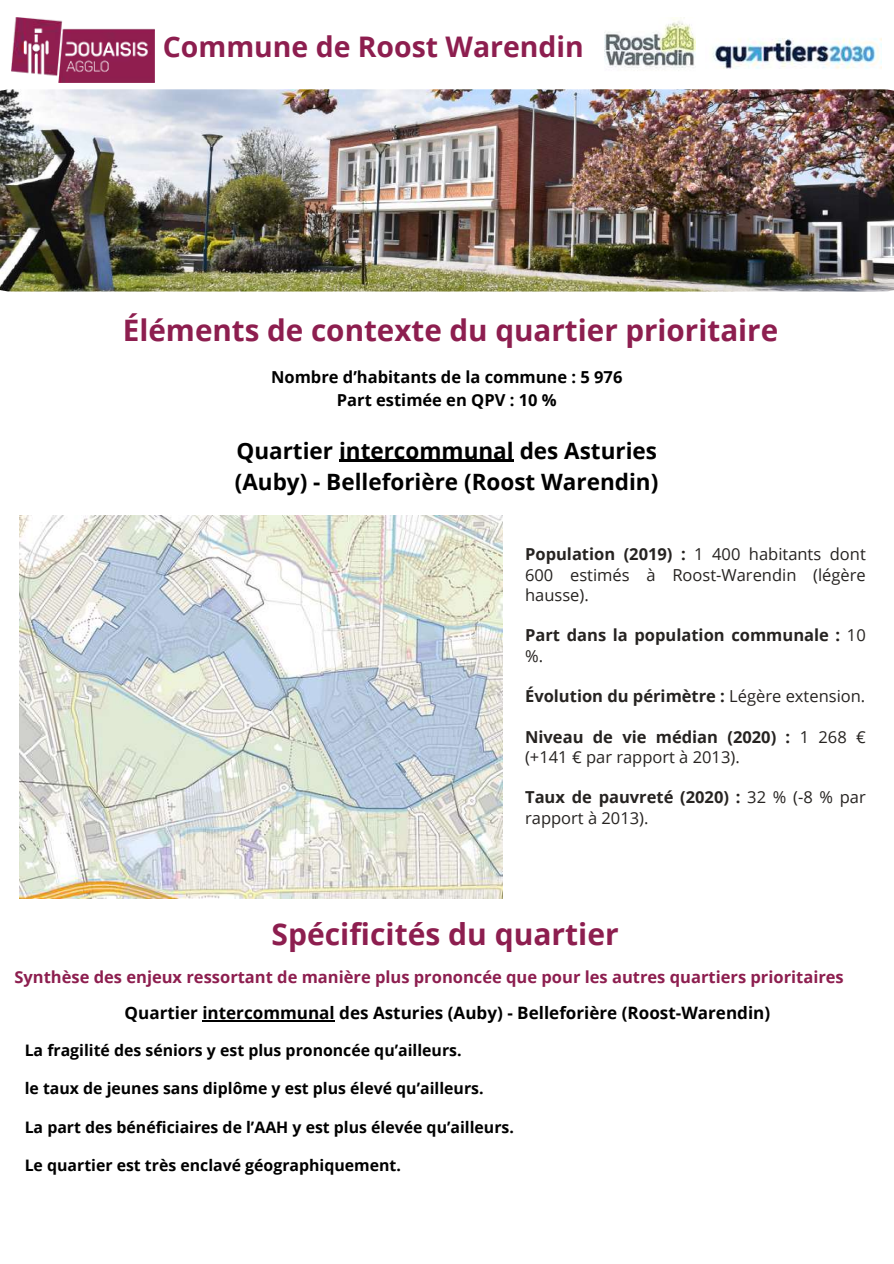
<style>
.page{position:relative;width:894px;height:1264px;background:#fff}
.page>*{position:absolute;margin:0;border:0;box-sizing:border-box;transform-origin:0 0}
.t1{font:700 30px "Open Sans";color:#8d1e4f}
.t2{font:700 29.55px "Open Sans";color:#8d1e4f}
.t3{font:700 28.35px "Open Sans";color:#8d1e4f}
.t4{font:700 22.5px/31.5px "Open Sans";color:#000}
.t5{font:700 17.1px "Open Sans";color:#000}
.t6{font:16.5px/20.2px "Open Sans";color:#262321}
.t7{font:700 16.5px "Open Sans";color:#8d1e4f}
.t8{font:700 16.5px/20.2px "Open Sans";color:#262321}
.t9{font:700 16.5px/22.5px "Open Sans";color:#000;text-align:center}
.t10{font:700 15.9px "Open Sans";color:#000}
.s1{font-weight:700}
.s2{font-weight:400}
</style>
<div class="page">
<img style="left:11px;top:18px;width:143px;height:64px">
<img style="left:712px;top:38px;width:168px;height:31px">
<img style="left:0;top:89px;width:893px;height:202px">
<img style="left:604px;top:18px;width:90px;height:53px">
<img style="left:19px;top:516px;width:483px;height:382px">
<hr style="left:339px;top:459px;width:174px;height:3px;background:#000">
<hr style="left:202px;top:1020px;width:133px;height:1px;background:#000">
<h3 class="t3" style="left:163px;top:27px;width:422px">Commune de Roost Warendin</h3>
<h2 class="t2" style="left:123px;top:309px;width:656px">Éléments de contexte du quartier prioritaire</h2>
<p class="t9" style="left:271px;top:365px;width:353px">Nombre d’habitants de la commune : 5 976<br>Part estimée en QPV : 10 %</p>
<h3 class="t4" style="left:235px;top:434px;width:425px">Quartier intercommunal des Asturies (Auby) - Belleforière (Roost Warendin)</h3>
<p class="t6" style="left:525px;top:544px;width:342px;text-align:justify"><span class="s1">Population (2019) :</span> 1 400 habitants dont 600 estimés à Roost-Warendin (légère hausse).</p>
<p class="t8" style="left:525px;top:625px;width:342px">Part dans la population communale : <span class="s2">10 %.</span></p>
<p class="t8" style="left:525px;top:685px;width:341px">Évolution du périmètre : <span class="s2">Légère extension.</span></p>
<p class="t6" style="left:525px;top:726px;width:342px"><span class="s1">Niveau de vie médian (2020) :</span> 1 268 € (+141 € par rapport à 2013).</p>
<p class="t6" style="left:525px;top:787px;width:342px"><span class="s1">Taux de pauvreté (2020) :</span> 32 % (-8 % par rapport à 2013).</p>
<h1 class="t1" style="left:271px;top:913px;width:348px">Spécificités du quartier</h1>
<p class="t7" style="left:14px;top:965px;width:830px">Synthèse des enjeux ressortant de manière plus prononcée que pour les autres quartiers prioritaires</p>
<p class="t5" style="left:124px;top:1001px;width:647px">Quartier intercommunal des Asturies (Auby) - Belleforière (Roost-Warendin)</p>
<p class="t10" style="left:25px;top:1039px;width:438px">La fragilité des séniors y est plus prononcée qu’ailleurs.</p>
<p class="t10" style="left:25px;top:1077px;width:460px">le taux de jeunes sans diplôme y est plus élevé qu’ailleurs.</p>
<p class="t10" style="left:25px;top:1115px;width:490px">La part des bénéficiaires de l’AAH y est plus élevée qu’ailleurs.</p>
<p class="t10" style="left:25px;top:1153px;width:377px">Le quartier est très enclavé géographiquement.</p>
</div>
